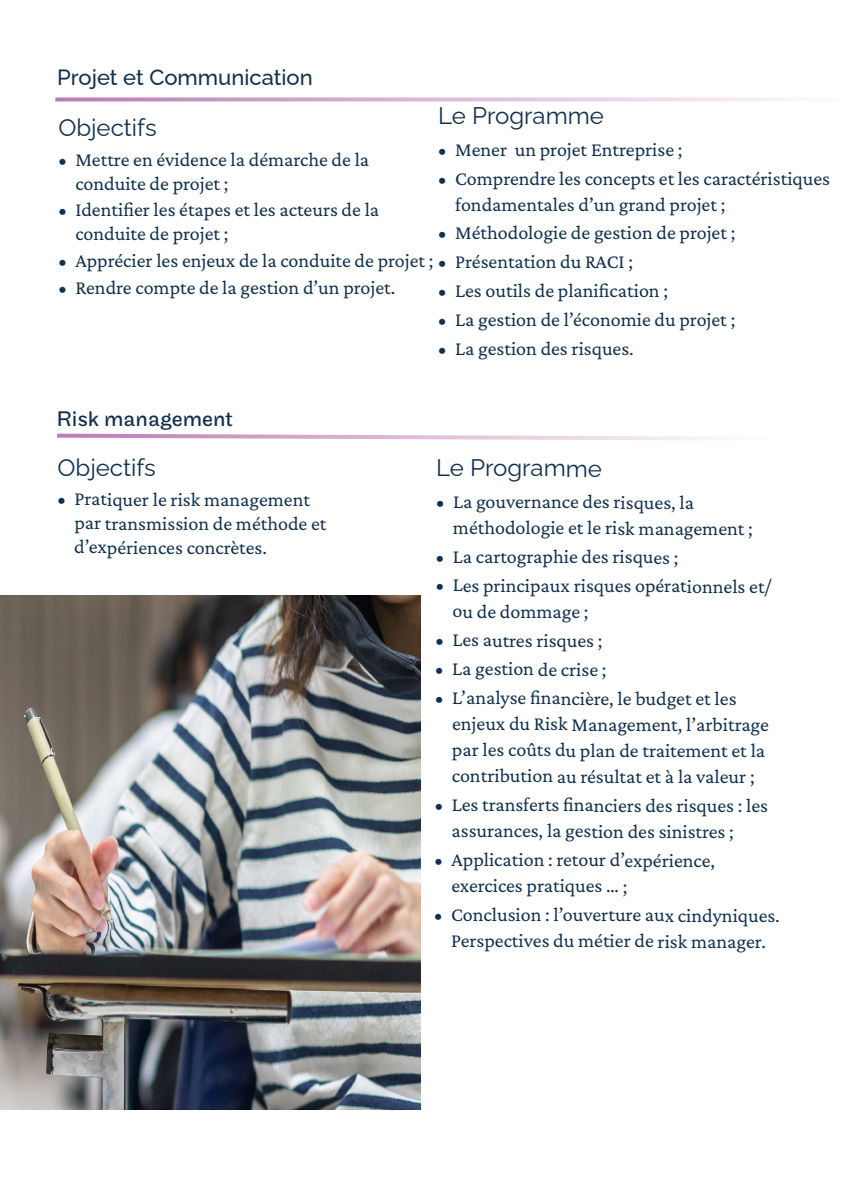
<style>
.page{position:relative;width:842px;height:1191px;background:#fff}
.page>*{position:absolute;margin:0;border:0;box-sizing:border-box;transform-origin:0 0}
.objectifs_formation__soutitres{font:24px "Raleway";letter-spacing:-.005em;color:#12304d}
.t1{font:500 22px "Raleway";color:#12304d}
.t2{font:22px "Maple";color:#12304d}
.t3{font:20px/26px "Crimson Pro";letter-spacing:-.005em;color:#12304d}
</style>
<div class="page">
<svg style="left:57px;top:433px;width:661px;height:7px"></svg>
<svg style="left:55px;top:97px;width:740px;height:4px;background:#dec0da"></svg>
<img style="left:0;top:595px;width:421px;height:515px">
<p class="t1" style="left:57px;top:60px;width:257px">Projet et Communication</p>
<p class="objectifs_formation__soutitres" style="left:438px;top:96px;width:167px">Le Programme</p>
<p class="t3" style="left:438px;top:136px;width:246px">• Mener un projet Entreprise ;</p>
<p class="t3" style="left:455px;top:165px;width:376px;text-indent:-17px">• Comprendre les concepts et les caractéristiques fondamentales d’un grand projet ;</p>
<p class="t3" style="left:438px;top:220px;width:299px">• Méthodologie de gestion de projet ;</p>
<p class="t3" style="left:58px;top:247px;width:576px">• Apprécier les enjeux de la conduite de projet ; • Présentation du RACI ;</p>
<p class="t3" style="left:438px;top:277px;width:231px">• Les outils de planification ;</p>
<p class="t3" style="left:438px;top:306px;width:299px">• La gestion de l’économie du projet ;</p>
<p class="t3" style="left:438px;top:335px;width:197px">• La gestion des risques.</p>
<p class="objectifs_formation__soutitres" style="left:58px;top:108px;width:100px">Objectifs</p>
<p class="t3" style="left:75px;top:147px;width:295px;line-height:24px;text-indent:-17px">• Mettre en évidence la démarche de la conduite de projet ;</p>
<p class="t3" style="left:75px;top:198px;width:305px;line-height:24px;text-indent:-17px">• Identifier les étapes et les acteurs de la conduite de projet ;</p>
<p class="t3" style="left:58px;top:274px;width:339px">• Rendre compte de la gestion d’un projet.</p>
<p class="t2" style="left:57px;top:407px;width:178px">Risk management</p>
<p class="objectifs_formation__soutitres" style="left:58px;top:448px;width:100px">Objectifs</p>
<p class="t3" style="left:74px;top:487px;width:254px;line-height:24px;text-indent:-17px">• Pratiquer le risk management par transmission de méthode et d’expériences concrètes.</p>
<p class="objectifs_formation__soutitres" style="left:436px;top:449px;width:167px">Le Programme</p>
<p class="t3" style="left:453px;top:488px;width:302px;text-indent:-17px">• La gouvernance des risques, la méthodologie et le risk management ;</p>
<p class="t3" style="left:436px;top:543px;width:244px">• La cartographie des risques ;</p>
<p class="t3" style="left:453px;top:572px;width:320px;text-indent:-17px">• Les principaux risques opérationnels et/ ou de dommage ;</p>
<p class="t3" style="left:435px;top:627px;width:169px">• Les autres risques ;</p>
<p class="t3" style="left:435px;top:655px;width:173px">• La gestion de crise ;</p>
<p class="t3" style="left:452px;top:685px;width:319px;text-indent:-17px">• L’analyse financière, le budget et les enjeux du Risk Management, l’arbitrage par les coûts du plan de traitement et la contribution au résultat et à la valeur ;</p>
<p class="t3" style="left:452px;top:791px;width:318px;text-indent:-17px">• Les transferts financiers des risques : les assurances, la gestion des sinistres ;</p>
<p class="t3" style="left:451px;top:846px;width:265px;text-indent:-17px">• Application : retour d’expérience, exercices pratiques … ;</p>
<p class="t3" style="left:434px;top:901px;width:347px;text-align:center">• Conclusion : l’ouverture aux cindyniques.<br>Perspectives du métier de risk manager.</p>
</div>
